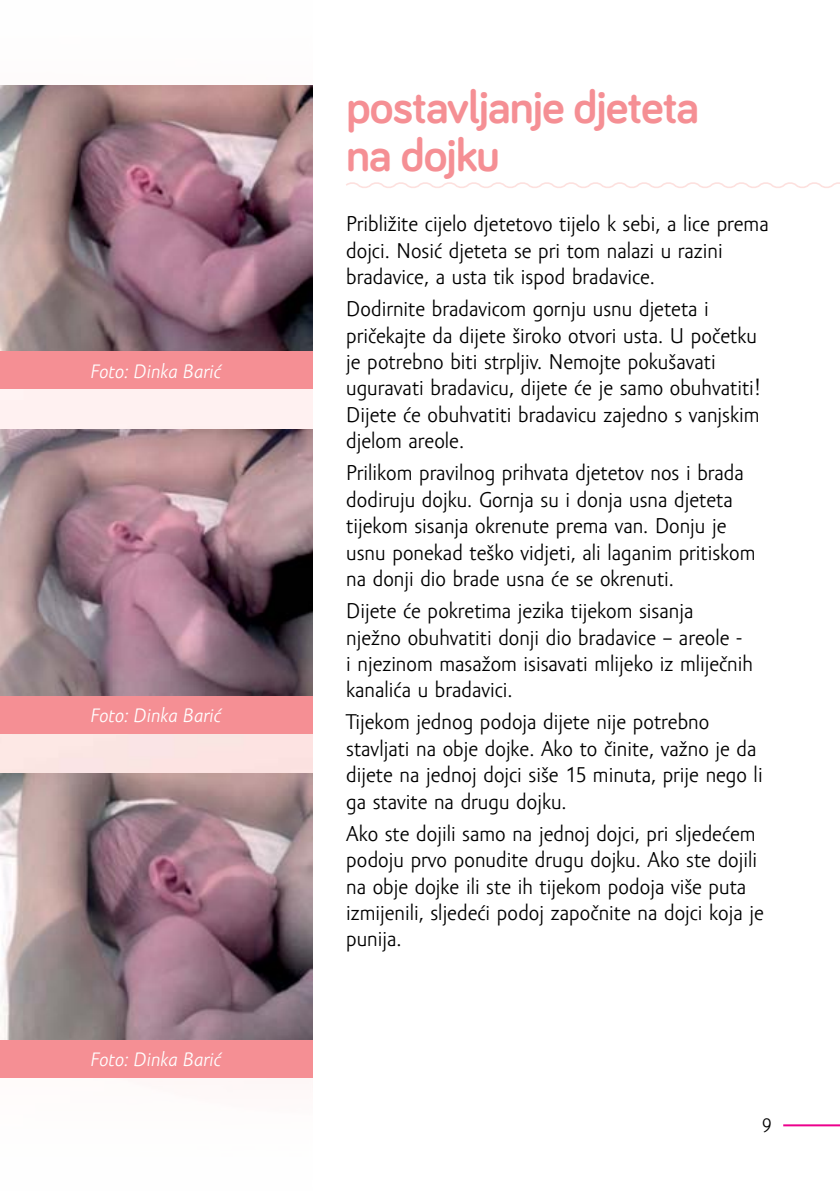
<style>
.page{position:relative;width:840px;height:1191px;background:#fff}
.page>*{position:absolute;margin:0;border:0;box-sizing:border-box;transform-origin:0 0}
.t1{font:700 48px/48px "Bariol";letter-spacing:-.02em;color:#f58f94}
.t2{font:22px/26.4px "Amor Sans Pro";color:#000}
.t3{font:italic 20px "Amor Sans Pro";color:#fff}
.t4{font:20px "Amor Sans Pro";color:#000}
</style>
<div class="page">
<hr style="left:782px;top:1124px;width:57px;height:2px;background:#ec008c">
<svg style="left:346px;top:182px;width:493px;height:6px"></svg>
<img style="left:0;top:85px;width:312px;height:266px">
<div style="left:0;top:351px;width:312px;height:38px;background:#f58f94"></div>
<img style="left:0;top:429px;width:312px;height:267px">
<div style="left:0;top:696px;width:312px;height:37px;background:#f58f94"></div>
<img style="left:0;top:773px;width:312px;height:267px">
<div style="left:0;top:1040px;width:312px;height:37px;background:#f58f94"></div>
<p class="t3" style="left:91px;top:360px;width:132px">Foto: Dinka Barić</p>
<p class="t3" style="left:91px;top:705px;width:132px">Foto: Dinka Barić</p>
<p class="t3" style="left:91px;top:1049px;width:132px">Foto: Dinka Barić</p>
<h1 class="t1" style="left:346px;top:81px;width:354px">postavljanje djeteta na dojku</h1>
<p class="t2" style="left:346px;top:211px;width:424px">Približite cijelo djetetovo tijelo k sebi, a lice prema dojci. Nosić djeteta se pri tom nalazi u razini bradavice, a usta tik ispod bradavice.</p>
<p class="t2" style="left:346px;top:296px;width:416px">Dodirnite bradavicom gornju usnu djeteta i pričekajte da dijete široko otvori usta. U početku je potrebno biti strpljiv. Nemojte pokušavati uguravati bradavicu, dijete će je samo obuhvatiti!<br>Dijete će obuhvatiti bradavicu zajedno s vanjskim djelom areole.</p>
<p class="t2" style="left:346px;top:460px;width:410px">Prilikom pravilnog prihvata djetetov nos i brada dodiruju dojku. Gornja su i donja usna djeteta tijekom sisanja okrenute prema van. Donju je usnu ponekad teško vidjeti, ali laganim pritiskom na donji dio brade usna će se okrenuti.</p>
<p class="t2" style="left:346px;top:598px;width:408px">Dijete će pokretima jezika tijekom sisanja nježno obuhvatiti donji dio bradavice – areole -<br>i njezinom masažom isisavati mlijeko iz mliječnih kanalića u bradavici.</p>
<p class="t2" style="left:346px;top:709px;width:417px">Tijekom jednog podoja dijete nije potrebno stavljati na obje dojke. Ako to činite, važno je da dijete na jednoj dojci siše 15 minuta, prije nego li ga stavite na drugu dojku.</p>
<p class="t2" style="left:346px;top:821px;width:419px">Ako ste dojili samo na jednoj dojci, pri sljedećem podoju prvo ponudite drugu dojku. Ako ste dojili na obje dojke ili ste ih tijekom podoja više puta izmijenili, sljedeći podoj započnite na dojci koja je punija.</p>
<p class="t4" style="left:761px;top:1115px;width:11px">9</p>
</div>
